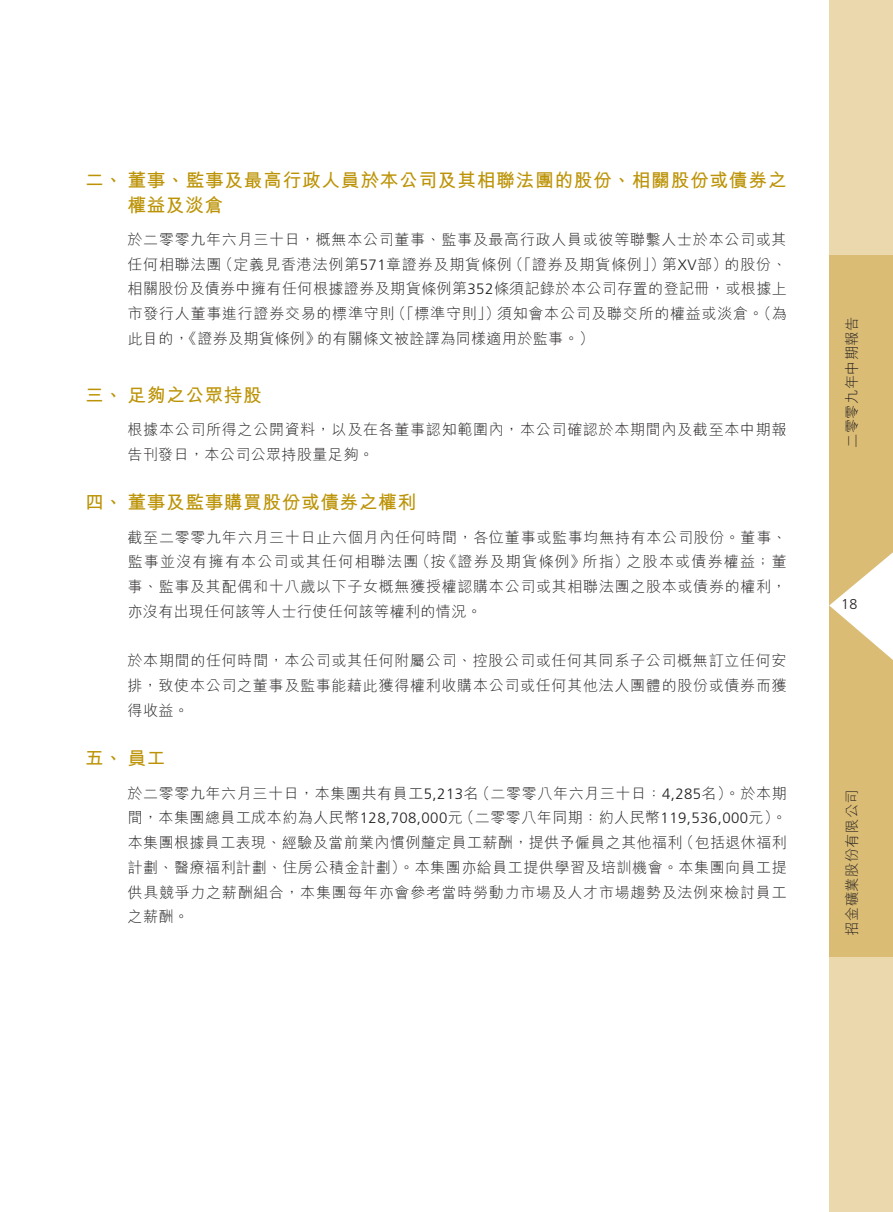
<style>
.page{position:relative;width:893px;height:1212px;background:#fff}
.page>*{position:absolute;margin:0;border:0;box-sizing:border-box;transform-origin:0 0}
.t1{font:700 18.75px/24.8px "M Hei HK";letter-spacing:.035em;color:#bc9306}
.t2{font:300 15px/24.8px "M Hei HK";letter-spacing:.05em;color:#231f20}
.t3{font:300 15px "M Hei HK";letter-spacing:.03em;color:#231f20}
.t4{font:300 15px "M Hei HK";letter-spacing:.08em;color:#231f20}
.t5{font:300 14.25px "M Hei HK";letter-spacing:.03em;color:#231f20}
.t6{font:300 14.25px "Frutiger LT Std";color:#231f20}
.s1{font-family:"Frutiger LT Std"}
</style>
<div class="page">
<div style="left:829px;top:0;width:64px;height:1212px;background:#ebd8ac"></div>
<div style="left:829px;top:255px;width:64px;height:702px;background:#dabc75"></div>
<svg style="left:829px;top:552px;width:64px;height:108px"></svg>
<p class="t1" style="left:127px;top:166px;width:661px;text-indent:-42px">二、董事、監事及最高行政人員於本公司及其相聯法團的股份、相關股份或債券之權益及淡倉</p>
<p class="t2" style="left:128px;top:226px;width:661px;text-align:right">於二零零九年六月三十日，概無本公司董事、監事及最高行政人員或彼等聯繫人士於本公司或其的股份、</p>
<p class="t2" style="left:218px;top:251px;width:295px">（定義見香港法例第<span class="s1">571</span>章證券及期貨條例</p>
<p class="t2" style="left:509px;top:251px;width:158px">（「證券及期貨條例」）</p>
<p class="t2" style="left:662px;top:251px;width:67px">第<span class="s1">XV</span>部）</p>
<p class="t2" style="left:127px;top:251px;width:96px">任何相聯法團</p>
<p class="t3" style="left:128px;top:278px;width:661px">相關股份及債券中擁有任何根據證券及期貨條例第<span class="s1">352</span>條須記錄於本公司存置的登記冊，或根據上</p>
<p class="t2" style="left:497px;top:301px;width:291px">須知會本公司及聯交所的權益或淡倉。（為</p>
<p class="t2" style="left:391px;top:301px;width:110px">（「標準守則」）</p>
<p class="t2" style="left:317px;top:301px;width:279px;text-indent:-189px">市發行人董事進行證券交易的標準守則<br>的有關條文被詮譯為同樣適用於監事。(</p>
<p class="t3" style="left:128px;top:328px;width:194px">此目的《，證券及期貨條例》</p>
<p class="t1" style="left:85px;top:381px;width:178px">三、足夠之公眾持股</p>
<p class="t2" style="left:127px;top:417px;width:661px">根據本公司所得之公開資料，以及在各董事認知範圍內，本公司確認於本期間內及截至本中期報告刊發日，本公司公眾持股量足夠。</p>
<p class="t1" style="left:85px;top:489px;width:333px">四、董事及監事購買股份或債券之權利</p>
<p class="t2" style="left:128px;top:524px;width:661px;text-align:right">截至二零零九年六月三十日止六個月內任何時間，各位董事或監事均無持有本公司股份。董事、之股本或債券權益；董</p>
<p class="t2" style="left:128px;top:549px;width:661px">監事並沒有擁有本公司或其任何相聯法團<br>事、監事及其配偶和十八歲以下子女概無獲授權認購本公司或其相聯法團之股本或債券的權利，亦沒有出現任何該等人士行使任何該等權利的情況。</p>
<p class="t2" style="left:127px;top:648px;width:661px;text-align:justify">於本期間的任何時間，本公司或其任何附屬公司、控股公司或任何其同系子公司概無訂立任何安排，致使本公司之董事及監事能藉此獲得權利收購本公司或任何其他法人團體的股份或債券而獲得收益。</p>
<p class="t1" style="left:85px;top:745px;width:82px">五、員工</p>
<p class="t2" style="left:475px;top:780px;width:313px">（二零零八年六月三十日：<span class="s1">4,285</span>名）。於本期</p>
<p class="t2" style="left:415px;top:549px;width:32px">（按</p>
<p class="t2" style="left:582px;top:549px;width:48px">所指）</p>
<p class="t4" style="left:442px;top:551px;width:144px">《證券及期貨條例》</p>
<p class="t2" style="left:459px;top:780px;width:329px;text-indent:-332px">於二零零九年六月三十日，本集團共有員工<span class="s1">5,213</span>名<br>（二零零八年同期：約人民幣<span class="s1">119,536,000</span>元。(</p>
<p class="t3" style="left:128px;top:807px;width:337px">間，本集團總員工成本約為人民幣<span class="s1">128,708,000</span>元</p>
<p class="t2" style="left:679px;top:830px;width:109px">（包括退休福利</p>
<p class="t2" style="left:128px;top:830px;width:661px">本集團根據員工表現、經驗及當前業內慣例釐定員工薪酬，提供予僱員之其他福利<br>計劃、醫療福利計劃、住房公積金計劃）。本集團亦給員工提供學習及培訓機會。本集團向員工提供具競爭力之薪酬組合，本集團每年亦會參考當時勞動力市場及人才市場趨勢及法例來檢討員工之薪酬。</p>
<p class="t5" style="left:842px;top:448px;width:133px;rotate:-90deg">二零零九年中期報告</p>
<p class="t6" style="left:841px;top:596px;width:18px">18</p>
<p class="t5" style="left:842px;top:935px;width:148px;rotate:-90deg">招金礦業股份有限公司</p>
</div>
